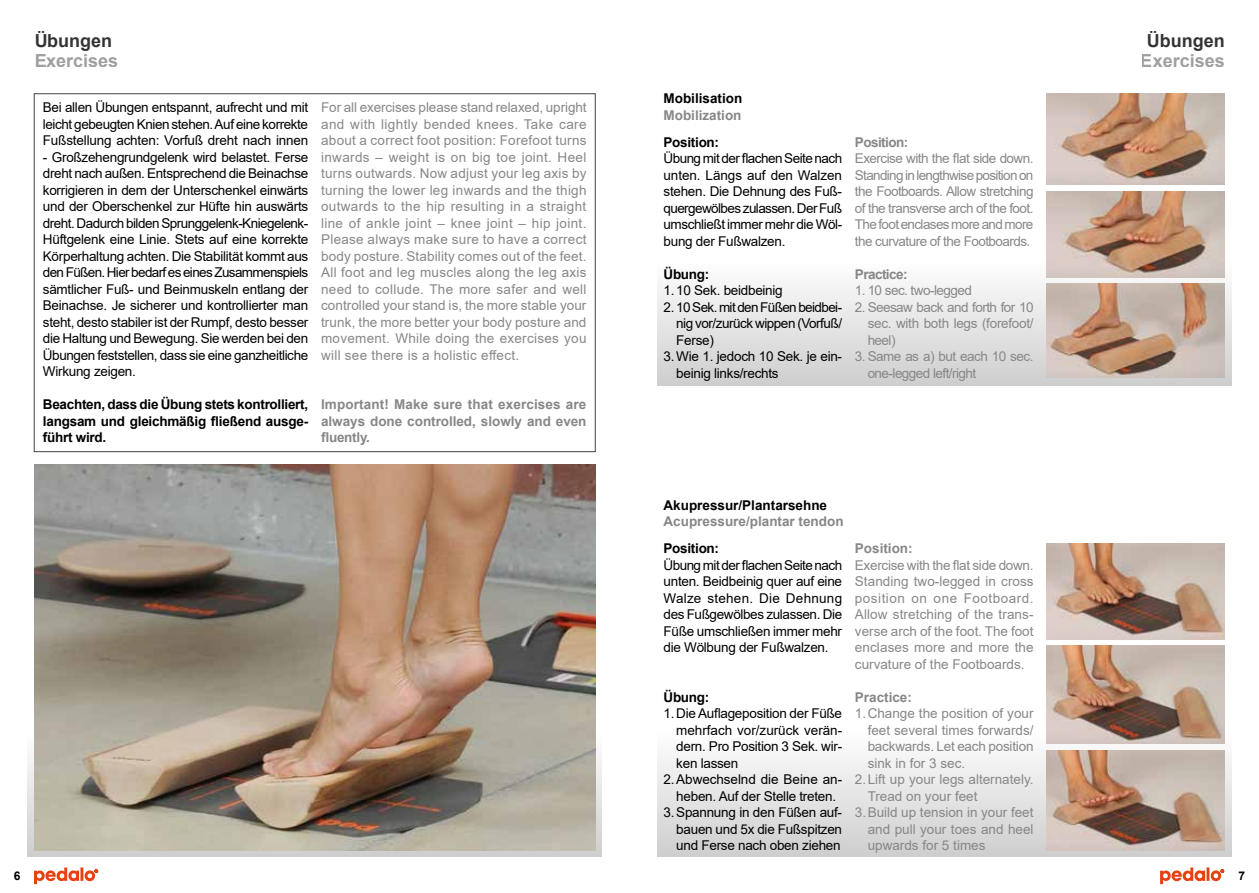
<style>
.page{position:relative;width:1259px;height:893px;background:#fff}
.page>*{position:absolute;margin:0;border:0;box-sizing:border-box;transform-origin:0 0}
.t1{font:700 18px "Arial";color:#878787}
.t2{font:700 18px "Arial";color:#000}
.t3{font:13.5px/16.5px "Arial";letter-spacing:-.02em;color:#000;text-align:justify}
.t4{font:13.5px/16.5px "Arial";color:#878787;text-align:justify}
.t5{font:700 13.5px/16.5px "Arial";letter-spacing:-.015em;color:#000;text-align:justify}
.t6{font:700 13.5px/16.5px "Arial";color:#878787;text-align:justify}
.t7{font:13.5px/16.5px "Arial";letter-spacing:-.04em;color:#878787}
.t8{font:13.5px "Arial";letter-spacing:-.045em;color:#000}
.t9{font:700 13.5px "Arial";letter-spacing:-.04em;color:#878787}
.t10{font:700 12px "Arial";color:#000}
</style>
<div class="page">
<div style="left:657px;top:729px;width:574px;height:128px;background:linear-gradient(to bottom,#fff,#cecece)"></div>
<div style="left:28px;top:729px;width:574px;height:128px;background:linear-gradient(to bottom,#fff,#cecece)"></div>
<div style="left:657px;top:258px;width:574px;height:128px;background:linear-gradient(to bottom,#fff,#cecece)"></div>
<svg style="left:34px;top:867px;width:64px;height:17px"></svg>
<svg style="left:1160px;top:867px;width:64px;height:17px"></svg>
<img style="left:34px;top:465px;width:561px;height:385px">
<img style="left:1046px;top:94px;width:179px;height:91px">
<img style="left:1046px;top:191px;width:179px;height:86px">
<img style="left:1046px;top:284px;width:179px;height:94px">
<img style="left:1046px;top:544px;width:179px;height:95px">
<img style="left:1046px;top:645px;width:179px;height:99px">
<img style="left:1046px;top:750px;width:179px;height:100px">
<h1 class="t2" style="left:34px;top:28px;width:79px">Übungen</h1>
<h1 class="t1" style="left:34px;top:48px;width:86px">Exercises</h1>
<p class="t3" style="left:43px;top:99px;width:267px">Bei allen Übungen entspannt, aufrecht und mit leicht gebeugten Knien stehen. Auf eine korrekte Fußstellung achten: Vorfuß dreht nach innen</p>
<p class="t3" style="left:43px;top:149px;width:267px">- Großzehengrundgelenk wird belastet. Ferse dreht nach außen. Entsprechend die Beinachse korrigieren in dem der Unterschenkel einwärts und der Oberschenkel zur Hüfte hin auswärts dreht. Dadurch bilden Sprunggelenk-Kniegelenk-Hüftgelenk eine Linie. Stets auf eine korrekte Körperhaltung achten. Die Stabilität kommt aus den Füßen. Hier bedarf es eines Zusammenspiels sämtlicher Fuß- und Beinmuskeln entlang der Beinachse. Je sicherer und kontrollierter man steht, desto stabiler ist der Rumpf, desto besser die Haltung und Bewegung. Sie werden bei den Übungen feststellen, dass sie eine ganzheitliche Wirkung zeigen.</p>
<p class="t5" style="left:43px;top:396px;width:267px">Beachten, dass die Übung stets kontrolliert, langsam und gleichmäßig fließend ausge&shy;führt wird.</p>
<p class="t4" style="left:321px;top:99px;width:267px">For all exercises please stand relaxed, upright and with lightly bended knees. Take care about a correct foot position: Forefoot turns inwards – weight is on big toe joint. Heel turns outwards. Now adjust your leg axis by turning the lower leg inwards and the thigh outwards to the hip resulting in a straight line of ankle joint – knee joint – hip joint.<br>Please always make sure to have a correct body posture. Stability comes out of the feet.<br>All foot and leg muscles along the leg axis need to collude. The more safer and well controlled your stand is, the more stable your trunk, the more better your body posture and movement. While doing the exercises you will see there is a holistic effect.</p>
<p class="t6" style="left:321px;top:396px;width:267px">Important! Make sure that exercises are always done controlled, slowly and even fluently.</p>
<p class="t5" style="left:663px;top:90px;width:80px">Mobilisation</p>
<p class="t6" style="left:663px;top:107px;width:80px">Mobilization</p>
<p class="t5" style="left:663px;top:134px;width:57px">Position:</p>
<p class="t3" style="left:663px;top:150px;width:180px">Übung mit der flachen Seite nach unten. Längs auf den Walzen stehen. Die Dehnung des Fuß&shy;quergewölbes zulassen. Der Fuß umschließt immer mehr die Wöl&shy;bung der Fußwalzen.</p>
<p class="t5" style="left:663px;top:266px;width:47px">Übung:</p>
<p class="t3" style="left:663px;top:282px;width:121px">1.10 Sek. beidbeinig</p>
<p class="t8" style="left:663px;top:298px;width:180px">2. 10 Sek. mit den Füßen beidbei-</p>
<p class="t3" style="left:676px;top:315px;width:167px">nig vor/zurück wippen (Vorfuß/</p>
<p class="t3" style="left:676px;top:332px;width:39px">Ferse)</p>
<p class="t3" style="left:663px;top:348px;width:180px">3.Wie 1. jedoch 10 Sek. je ein-</p>
<p class="t3" style="left:676px;top:365px;width:104px">beinig links/rechts</p>
<p class="t9" style="left:855px;top:133px;width:55px">Position:</p>
<p class="t4" style="left:855px;top:150px;width:180px">Exercise with the flat side down.<br>Standing in lengthwise position on the Footboards. Allow stretching of the transverse arch of the foot.<br>The foot enclases more and more the curvature of the Footboards.</p>
<p class="t9" style="left:855px;top:265px;width:54px">Practice:</p>
<p class="t7" style="left:855px;top:282px;width:118px">1. 10 sec. two-legged</p>
<p class="t4" style="left:867px;top:299px;width:167px;text-indent:-13px">2. Seesaw back and forth for 10 sec. with both legs (forefoot/ heel)</p>
<p class="t7" style="left:867px;top:348px;width:167px;text-indent:-13px">3. Same as a) but each 10 sec. one-legged left/right</p>
<p class="t5" style="left:663px;top:497px;width:165px">Akupressur/Plantarsehne</p>
<p class="t6" style="left:663px;top:513px;width:182px">Acupressure/plantar tendon</p>
<p class="t5" style="left:663px;top:541px;width:57px">Position:</p>
<p class="t3" style="left:663px;top:557px;width:180px">Übung mit der flachen Seite nach unten. Beidbeinig quer auf eine Walze stehen. Die Dehnung des Fußgewölbes zulassen. Die Füße umschließen immer mehr die Wölbung der Fußwalzen.</p>
<p class="t5" style="left:663px;top:689px;width:47px">Übung:</p>
<p class="t3" style="left:663px;top:705px;width:180px">1.Die Auflageposition der Füße</p>
<p class="t3" style="left:676px;top:722px;width:167px">mehrfach vor/zurück verän-</p>
<p class="t3" style="left:676px;top:738px;width:167px">dern. Pro Position 3 Sek. wir-</p>
<p class="t3" style="left:676px;top:755px;width:64px">ken lassen</p>
<p class="t3" style="left:663px;top:771px;width:180px">2.Abwechselnd die Beine an-</p>
<p class="t3" style="left:676px;top:788px;width:161px">heben. Auf der Stelle treten.</p>
<p class="t3" style="left:663px;top:804px;width:180px">3.Spannung in den Füßen auf-</p>
<p class="t3" style="left:676px;top:821px;width:167px">bauen und 5x die Fußspitzen</p>
<p class="t3" style="left:676px;top:837px;width:166px">und Ferse nach oben ziehen</p>
<p class="t6" style="left:855px;top:541px;width:59px">Position:</p>
<p class="t4" style="left:855px;top:557px;width:180px">Exercise with the flat side down.<br>Standing two-legged in cross position on one Footboard.<br>Allow stretching of the trans&shy;verse arch of the foot. The foot enclases more and more the curvature of the Footboards.</p>
<p class="t6" style="left:855px;top:689px;width:59px">Practice:</p>
<p class="t4" style="left:855px;top:705px;width:180px">1.Change the position of your</p>
<p class="t4" style="left:867px;top:722px;width:167px">feet several times forwards/</p>
<p class="t4" style="left:867px;top:738px;width:167px">backwards. Let each position</p>
<p class="t4" style="left:867px;top:755px;width:99px">sink in for 3 sec.</p>
<p class="t4" style="left:855px;top:771px;width:180px">2.Lift up your legs alternately.</p>
<p class="t4" style="left:867px;top:788px;width:111px">Tread on your feet</p>
<p class="t4" style="left:855px;top:804px;width:180px">3.Build up tension in your feet</p>
<p class="t4" style="left:867px;top:821px;width:167px">and pull your toes and heel</p>
<p class="t4" style="left:867px;top:837px;width:119px">upwards for 5 times</p>
<h1 class="t2" style="left:1147px;top:28px;width:79px">Übungen</h1>
<h1 class="t1" style="left:1140px;top:48px;width:86px">Exercises</h1>
<p class="t10" style="left:14px;top:867px;width:8px">6</p>
<p class="t10" style="left:1238px;top:867px;width:8px">7</p>
</div>
